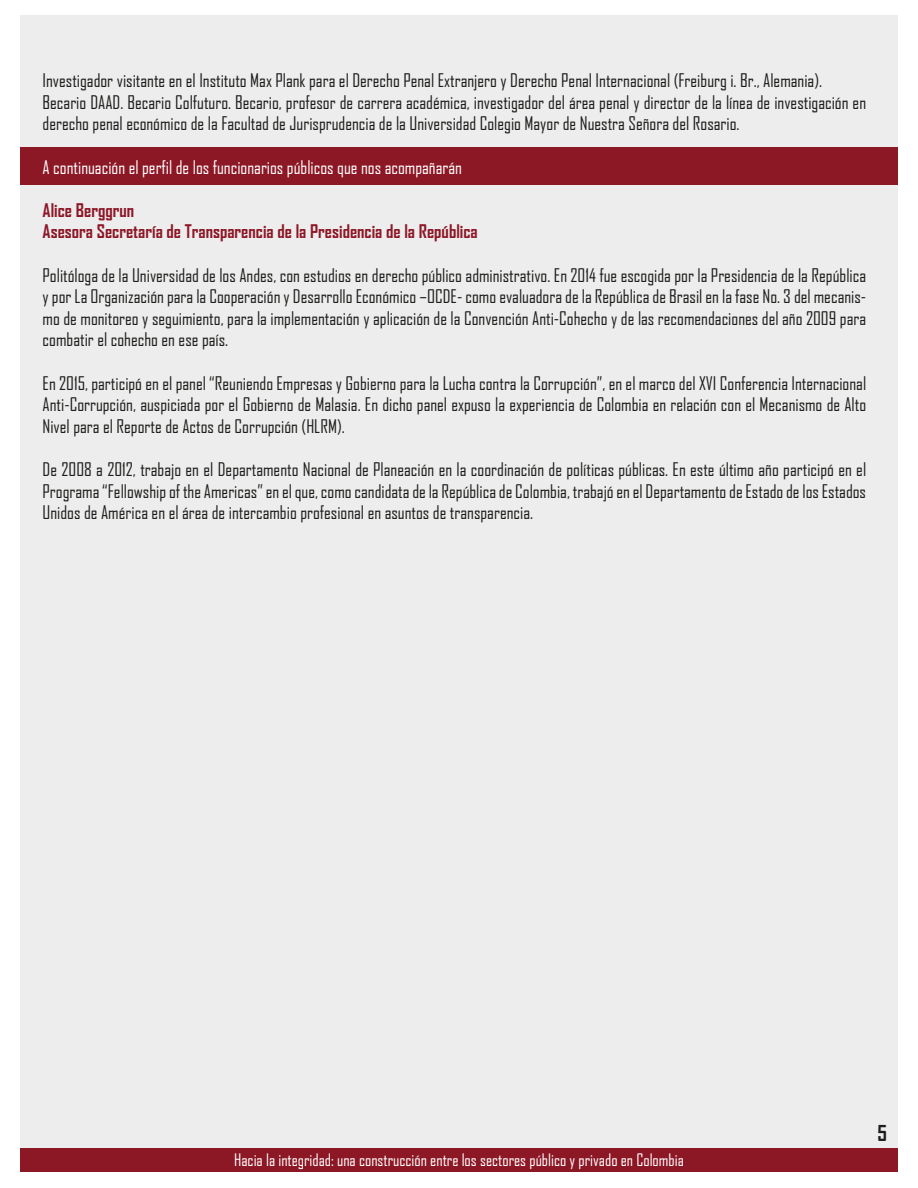
<style>
.page{position:relative;width:918px;height:1188px;background:#fff}
.page>*{position:absolute;margin:0;border:0;box-sizing:border-box;transform-origin:0 0}
.t1{font:700 21px "Agency FB";color:#1d1d1b}
.t2{font:18px/21.6px "Agency FB";color:#1e1e1c;text-align:justify}
.t3{font:18px/21.6px "Agency FB";color:#1d1d1b}
.t4{font:700 18px/21.6px "Agency FB";color:#8d1727}
.t5{font:18px "Agency FB";color:#fff}
.t6{font:16.5px "Agency FB";color:#fff}
</style>
<div class="page">
<div style="left:20px;top:16px;width:878px;height:1144px;background:#ededed"></div>
<div style="left:20px;top:1149px;width:878px;height:23px;background:#8c1725"></div>
<div style="left:20px;top:147px;width:878px;height:38px;background:#8c1725"></div>
<p class="t3" style="left:43px;top:69px;width:825px">Investigador visitante en el Instituto Max Plank para el Derecho Penal Extranjero y Derecho Penal Internacional (Freiburg i. Br., Alemania).<br>Becario DAAD. Becario Colfuturo. Becario, profesor de carrera académica, investigador del área penal y director de la línea de investigación en derecho penal económico de la Facultad de Jurisprudencia de la Universidad Colegio Mayor de Nuestra Señora del Rosario.</p>
<p class="t5" style="left:43px;top:156px;width:421px">A continuación el perfil de los funcionarios públicos que nos acompañarán</p>
<p class="t4" style="left:43px;top:199px;width:437px">Alice Berggrun<br>Asesora Secretaría de Transparencia de la Presidencia de la República</p>
<p class="t2" style="left:43px;top:264px;width:825px">Politóloga de la Universidad de los Andes, con estudios en derecho público administrativo. En 2014 fue escogida por la Presidencia de la República y por La Organización para la Cooperación y Desarrollo Económico –OCDE- como evaluadora de la República de Brasil en la fase No. 3 del mecanis&shy;mo de monitoreo y seguimiento, para la implementación y aplicación de la Convención Anti-Cohecho y de las recomendaciones del año 2009 para combatir el cohecho en ese país.</p>
<p class="t2" style="left:43px;top:372px;width:825px">En 2015, participó en el panel “Reuniendo Empresas y Gobierno para la Lucha contra la Corrupción”, en el marco del XVI Conferencia Internacional Anti-Corrupción, auspiciada por el Gobierno de Malasia. En dicho panel expuso la experiencia de Colombia en relación con el Mecanismo de Alto Nivel para el Reporte de Actos de Corrupción (HLRM).</p>
<p class="t2" style="left:43px;top:458px;width:825px">De 2008 a 2012, trabajo en el Departamento Nacional de Planeación en la coordinación de políticas públicas. En este último año participó en el Programa “Fellowship of the Americas” en el que, como candidata de la República de Colombia, trabajó en el Departamento de Estado de los Estados Unidos de América en el área de intercambio profesional en asuntos de transparencia.</p>
<p class="t6" style="left:234px;top:1150px;width:451px">Hacia la integridad: una construcción entre los sectores público y privado en Colombia</p>
<p class="t1" style="left:877px;top:1120px;width:11px">5</p>
</div>
